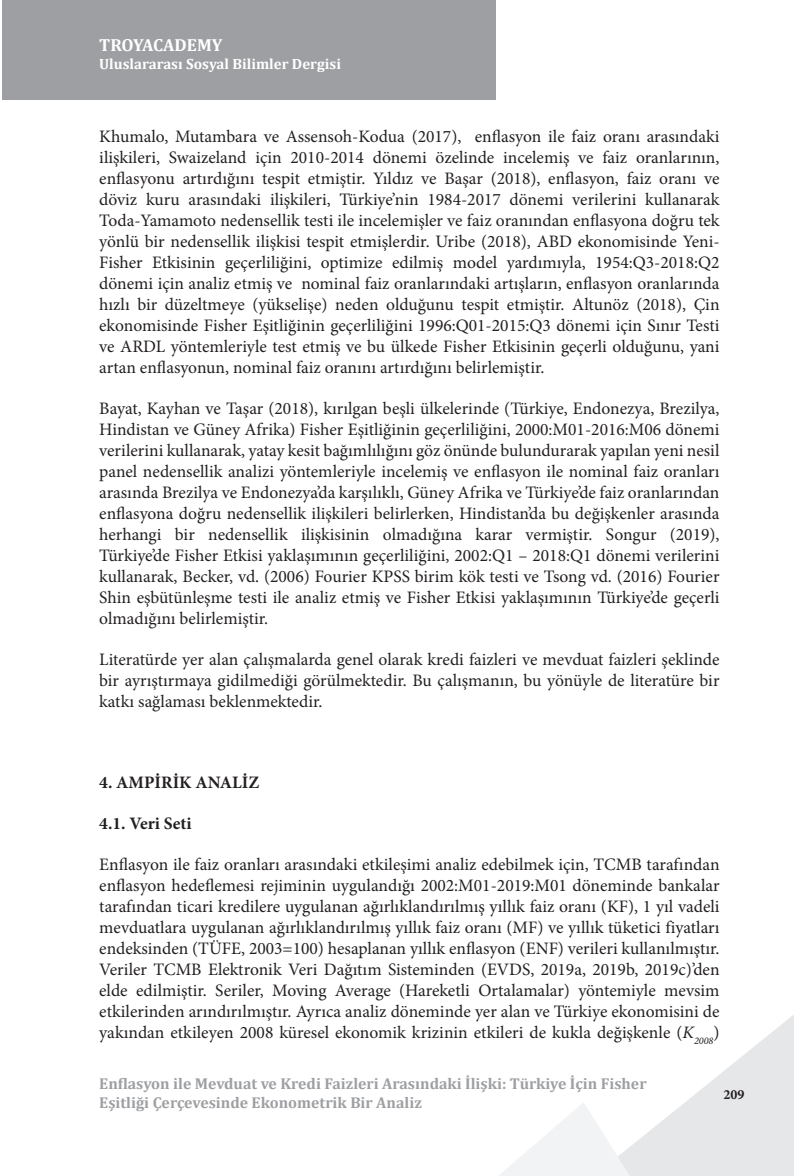
<style>
.page{position:relative;width:794px;height:1176px;background:#fff}
.page>*{position:absolute;margin:0;border:0;box-sizing:border-box;transform-origin:0 0}
.t1{font:17.5px/21px "Minion Pro";color:#231f20;text-align:justify}
.t2{font:700 17.5px "Minion Pro";color:#231f20}
.t3{font:700 17.5px "Cambria";color:#fff}
.t4{font:700 15.75px/18.9px "Cambria";color:#9d9fa2}
.t5{font:700 14.88px "Cambria";color:#fff}
.t6{font:700 14px "Minion Pro";color:#231f20}
.s1{font-style:italic}
</style>
<div class="page">
<svg style="left:639px;top:1015px;width:155px;height:161px;fill:#e6e7e9"></svg>
<svg style="left:499px;top:1103px;width:140px;height:73px"></svg>
<div style="left:2px;top:0;width:494px;height:99px;background:#9d9fa2"></div>
<p class="t3" style="left:99px;top:32px;width:125px">TROYACADEMY</p>
<p class="t5" style="left:99px;top:53px;width:243px">Uluslararası Sosyal Bilimler Dergisi</p>
<p class="t1" style="left:99px;top:126px;width:622px">Khumalo, Mutambara ve Assensoh-Kodua (2017), enflasyon ile faiz oranı arasındaki ilişkileri, Swaizeland için 2010-2014 dönemi özelinde incelemiş ve faiz oranlarının, enflasyonu artırdığını tespit etmiştir. Yıldız ve Başar (2018), enflasyon, faiz oranı ve döviz kuru arasındaki ilişkileri, Türkiye’nin 1984-2017 dönemi verilerini kullanarak Toda-Yamamoto nedensellik testi ile incelemişler ve faiz oranından enflasyona doğru tek yönlü bir nedensellik ilişkisi tespit etmişlerdir. Uribe (2018), ABD ekonomisinde Yeni-Fisher Etkisinin geçerliliğini, optimize edilmiş model yardımıyla, 1954:Q3-2018:Q2 dönemi için analiz etmiş ve nominal faiz oranlarındaki artışların, enflasyon oranlarında hızlı bir düzeltmeye (yükselişe) neden olduğunu tespit etmiştir. Altunöz (2018), Çin ekonomisinde Fisher Eşitliğinin geçerliliğini 1996:Q01-2015:Q3 dönemi için Sınır Testi ve ARDL yöntemleriyle test etmiş ve bu ülkede Fisher Etkisinin geçerli olduğunu, yani artan enflasyonun, nominal faiz oranını artırdığını belirlemiştir.</p>
<p class="t1" style="left:99px;top:398px;width:622px">Bayat, Kayhan ve Taşar (2018), kırılgan beşli ülkelerinde (Türkiye, Endonezya, Brezilya, Hindistan ve Güney Afrika) Fisher Eşitliğinin geçerliliğini, 2000:M01-2016:M06 dönemi verilerini kullanarak, yatay kesit bağımlılığını göz önünde bulundurarak yapılan yeni nesil panel nedensellik analizi yöntemleriyle incelemiş ve enflasyon ile nominal faiz oranları arasında Brezilya ve Endonezya’da karşılıklı, Güney Afrika ve Türkiye’de faiz oranlarından enflasyona doğru nedensellik ilişkileri belirlerken, Hindistan’da bu değişkenler arasında herhangi bir nedensellik ilişkisinin olmadığına karar vermiştir. Songur (2019), Türkiye’de Fisher Etkisi yaklaşımının geçerliliğini, 2002:Q1 – 2018:Q1 dönemi verilerini kullanarak, Becker, vd. (2006) Fourier KPSS birim kök testi ve Tsong vd. (2016) Fourier Shin eşbütünleşme testi ile analiz etmiş ve Fisher Etkisi yaklaşımının Türkiye’de geçerli olmadığını belirlemiştir.</p>
<p class="t1" style="left:99px;top:648px;width:622px">Literatürde yer alan çalışmalarda genel olarak kredi faizleri ve mevduat faizleri şeklinde bir ayrıştırmaya gidilmediği görülmektedir. Bu çalışmanın, bu yönüyle de literatüre bir katkı sağlaması beklenmektedir.</p>
<p class="t2" style="left:99px;top:770px;width:162px">4. AMPİRİK ANALİZ</p>
<p class="t2" style="left:99px;top:811px;width:94px">4.1. Veri Seti</p>
<p class="t1" style="left:99px;top:854px;width:622px">Enflasyon ile faiz oranları arasındaki etkileşimi analiz edebilmek için, TCMB tarafından enflasyon hedeflemesi rejiminin uygulandığı 2002:M01-2019:M01 döneminde bankalar tarafından ticari kredilere uygulanan ağırlıklandırılmış yıllık faiz oranı (KF), 1 yıl vadeli mevduatlara uygulanan ağırlıklandırılmış yıllık faiz oranı (MF) ve yıllık tüketici fiyatları endeksinden (TÜFE, 2003=100) hesaplanan yıllık enflasyon (ENF) verileri kullanılmıştır.<br>Veriler TCMB Elektronik Veri Dağıtım Sisteminden (EVDS, 2019a, 2019b, 2019c)’den elde edilmiştir. Seriler, Moving Average (Hareketli Ortalamalar) yöntemiyle mevsim etkilerinden arındırılmıştır. Ayrıca analiz döneminde yer alan ve Türkiye ekonomisini de yakından etkileyen 2008 küresel ekonomik krizinin etkileri de kukla değişkenle (<span class="s1">K</span><sub>2008</sub>)</p>
<p class="t4" style="left:99px;top:1073px;width:549px">Enflasyon ile Mevduat ve Kredi Faizleri Arasındaki İlişki: Türkiye İçin Fisher<br>Eşitliği Çerçevesinde Ekonometrik Bir Analiz</p>
<p class="t6" style="left:723px;top:1085px;width:22px">209</p>
</div>
